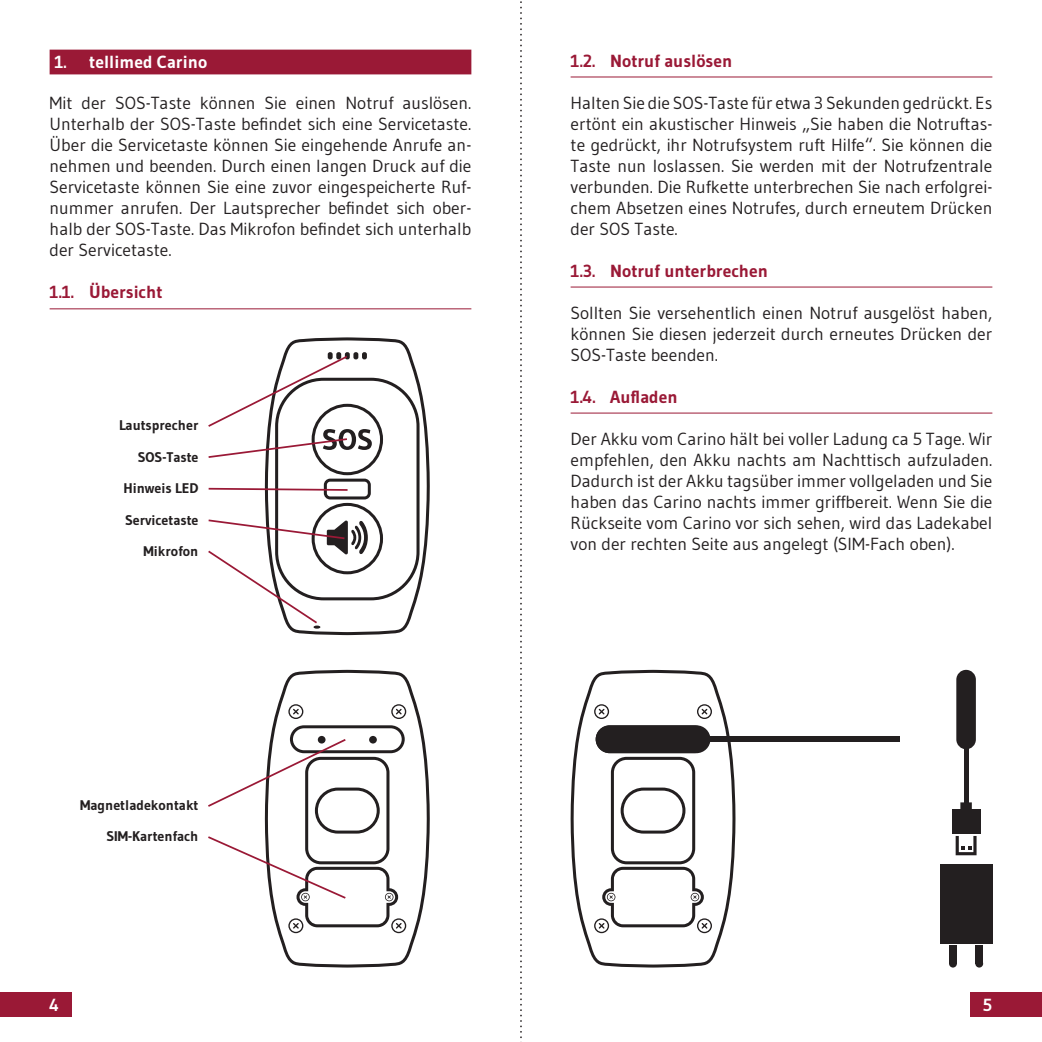
<style>
.page{position:relative;width:1042px;height:1042px;background:#fff}
.page>*{position:absolute;margin:0;border:0;box-sizing:border-box;transform-origin:0 0}
.t1{font:17.5px/21px "Gudea";color:#231f20;text-align:justify}
.t2{font:700 17.5px "Gudea";color:#9a1936}
.t3{font:700 17.5px "Gudea";color:#fff}
.t4{font:700 14px "Gudea";color:#231f20}
</style>
<div class="page">
<div style="left:970px;top:992px;width:72px;height:25px;background:#9a1936"></div>
<div style="left:0;top:992px;width:72px;height:25px;background:#9a1936"></div>
<hr style="left:570px;top:77px;width:422px;height:1px;background:#9a1936">
<hr style="left:570px;top:287px;width:422px;height:1px;background:#9a1936">
<hr style="left:570px;top:413px;width:422px;height:1px;background:#9a1936">
<div style="left:940px;top:864px;width:52px;height:79px;background:#231f20"></div>
<div style="left:975px;top:959px;width:8px;height:8px;background:#231f20;border-radius:50%"></div>
<div style="left:949px;top:959px;width:8px;height:8px;background:#231f20;border-radius:50%"></div>
<div style="left:975px;top:945px;width:8px;height:18px;background:#231f20"></div>
<div style="left:949px;top:945px;width:8px;height:18px;background:#231f20"></div>
<svg style="left:955px;top:836px;width:21px;height:19px"></svg>
<div style="left:952px;top:809px;width:28px;height:25px;background:#231f20"></div>
<svg style="left:960px;top:802px;width:12px;height:7px"></svg>
<hr style="left:964px;top:710px;width:4px;height:113px;background:#231f20">
<svg style="left:956px;top:670px;width:20px;height:79px;background:#322e2f"></svg>
<div style="left:963px;top:805px;width:6px;height:9px;background:#231f20"></div>
<div style="left:653px;top:736px;width:247px;height:6px;background:#231f20"></div>
<svg style="left:570px;top:670px;width:165px;height:297px"></svg>
<svg style="left:594px;top:725px;width:118px;height:208px"></svg>
<div style="left:623px;top:736px;width:8px;height:7px;background:#231f20;border-radius:50%"></div>
<div style="left:675px;top:736px;width:7px;height:7px;background:#231f20;border-radius:50%"></div>
<svg style="left:697px;top:704px;width:15px;height:15px"></svg>
<svg style="left:594px;top:704px;width:15px;height:15px"></svg>
<hr style="left:50px;top:308px;width:421px;height:1px;background:#9a1936">
<div style="left:50px;top:50px;width:421px;height:24px;background:#9a1936"></div>
<svg style="left:273px;top:670px;width:157px;height:297px"></svg>
<svg style="left:391px;top:704px;width:15px;height:15px"></svg>
<svg style="left:288px;top:704px;width:15px;height:15px"></svg>
<svg style="left:208px;top:725px;width:198px;height:208px"></svg>
<svg style="left:284px;top:337px;width:146px;height:298px"></svg>
<svg style="left:208px;top:352px;width:211px;height:277px"></svg>
<svg style="left:520px;top:1px;width:2px;height:1041px"></svg>
<p class="t3" style="left:55px;top:51px;width:14px">1.</p>
<p class="t3" style="left:89px;top:51px;width:119px">tellimed Carino</p>
<p class="t1" style="left:50px;top:93px;width:423px">Mit der SOS-Taste können Sie einen Notruf auslösen.<br>Unterhalb der SOS-Taste befindet sich eine Servicetaste.<br>Über die Servicetaste können Sie eingehende Anrufe an&shy;nehmen und beenden. Durch einen langen Druck auf die Servicetaste können Sie eine zuvor eingespeicherte Ruf&shy;nummer anrufen. Der Lautsprecher befindet sich ober&shy;halb der SOS-Taste. Das Mikrofon befindet sich unterhalb der Servicetaste.</p>
<p class="t2" style="left:50px;top:281px;width:114px">1.1. Übersicht</p>
<p class="t4" style="left:119px;top:416px;width:81px">Lautsprecher</p>
<p class="t4" style="left:138px;top:448px;width:62px">SOS-Taste</p>
<p class="t4" style="left:123px;top:479px;width:77px">Hinweis LED</p>
<p class="t4" style="left:125px;top:511px;width:75px">Servicetaste</p>
<p class="t4" style="left:144px;top:542px;width:56px">Mikrofon</p>
<p class="t4" style="left:80px;top:796px;width:120px">Magnetladekontakt</p>
<p class="t4" style="left:106px;top:827px;width:93px">SIM-Kartenfach</p>
<p class="t2" style="left:570px;top:50px;width:163px">1.2. Notruf auslösen</p>
<p class="t1" style="left:570px;top:92px;width:423px">Halten Sie die SOS-Taste für etwa 3 Sekunden gedrückt. Es ertönt ein akustischer Hinweis „Sie haben die Notruftas&shy;te gedrückt, ihr Notrufsystem ruft Hilfe“. Sie können die Taste nun loslassen. Sie werden mit der Notrufzentrale verbunden. Die Rufkette unterbrechen Sie nach erfolgrei&shy;chem Absetzen eines Notrufes, durch erneutem Drücken der SOS Taste.</p>
<p class="t2" style="left:570px;top:260px;width:199px">1.3. Notruf unterbrechen</p>
<p class="t1" style="left:570px;top:302px;width:423px">Sollten Sie versehentlich einen Notruf ausgelöst haben, können Sie diesen jederzeit durch erneutes Drücken der SOS-Taste beenden.</p>
<p class="t2" style="left:570px;top:386px;width:109px">1.4. Aufladen</p>
<p class="t1" style="left:570px;top:428px;width:423px">Der Akku vom Carino hält bei voller Ladung ca 5 Tage. Wir empfehlen, den Akku nachts am Nachttisch aufzuladen.<br>Dadurch ist der Akku tagsüber immer vollgeladen und Sie haben das Carino nachts immer griffbereit. Wenn Sie die Rückseite vom Carino vor sich sehen, wird das Ladekabel von der rechten Seite aus angelegt (SIM-Fach oben).</p>
<p class="t3" style="left:50px;top:994px;width:11px">4</p>
<p class="t3" style="left:982px;top:994px;width:11px">5</p>
</div>
